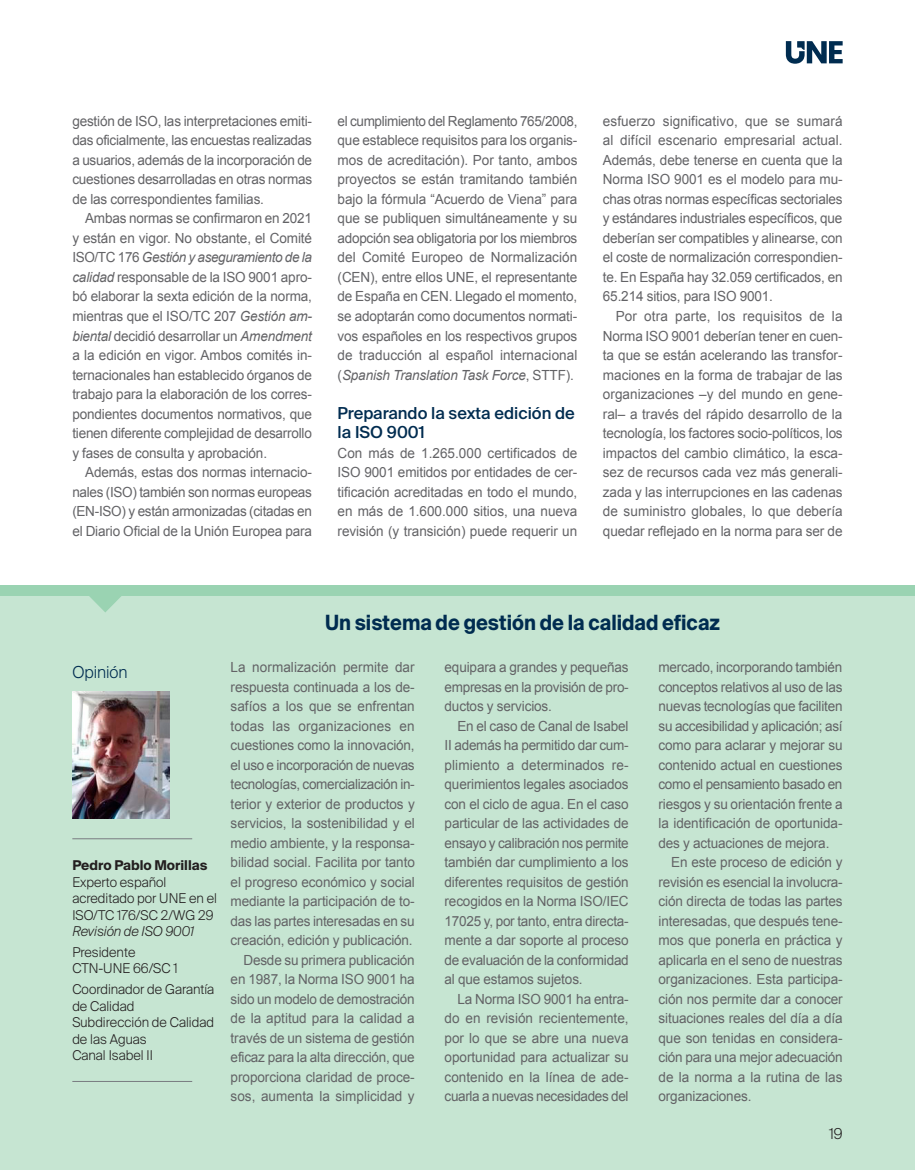
<style>
.page{position:relative;width:915px;height:1170px;background:#fff}
.page>*{position:absolute;margin:0;border:0;box-sizing:border-box;transform-origin:0 0}
.t1{font:700 21px "Suisse Intl";color:#002c50;scale:.91 1}
.t2{font:500 16.5px/19.5px "Suisse Intl";color:#002c50}
.t3{font:300 16.5px "Suisse Intl";color:#002c50}
.t4{font:300 15px "Suisse Intl";color:#231f20}
.t5{font:13.95px/19.5px "Arial";letter-spacing:-.01em;color:#636366;text-align:justify}
.t6{font:300 13.5px/16.5px "Suisse Intl";color:#231f20}
.t7{font:700 13.5px "Suisse Intl";color:#231f20}
.t8{font:italic 300 13.5px "Suisse Intl";color:#231f20}
.s1{font-style:italic}
</style>
<div class="page">
<svg style="left:785px;top:41px;width:57px;height:23px"></svg>
<div style="left:0;top:591px;width:914px;height:578px;background:#c6e5d2"></div>
<div style="left:0;top:585px;width:914px;height:10px;background:#9ad3b2"></div>
<svg style="left:82px;top:595px;width:46px;height:17px"></svg>
<hr style="left:72px;top:838px;width:120px;height:1px;background:#787b80">
<hr style="left:72px;top:1080px;width:120px;height:1px;background:#787b80">
<img style="left:72px;top:691px;width:97px;height:127px">
<p class="t5" style="left:72px;top:111px;width:241px">gestión de ISO, las interpretaciones emiti&shy;das oficialmente, las encuestas realizadas a usuarios, además de la incorporación de cuestiones desarrolladas en otras normas de las correspondientes familias.</p>
<p class="t5" style="left:72px;top:209px;width:241px;text-indent:13px">Ambas normas se confirmaron en 2021 y están en vigor. No obstante, el Comité ISO/TC 176 <span class="s1">Gestión y aseguramiento de la calidad</span> responsable de la ISO 9001 apro&shy;bó elaborar la sexta edición de la norma, mientras que el ISO/TC 207 <span class="s1">Gestión am&shy;biental</span> decidió desarrollar un <span class="s1">Amendment </span>a la edición en vigor. Ambos comités in&shy;ternacionales han establecido órganos de trabajo para la elaboración de los corres&shy;pondientes documentos normativos, que tienen diferente complejidad de desarrollo y fases de consulta y aprobación.</p>
<p class="t5" style="left:72px;top:462px;width:241px;text-indent:13px">Además, estas dos normas internacio&shy;nales (ISO) también son normas europeas (EN-ISO) y están armonizadas (citadas en el Diario Oficial de la Unión Europea para</p>
<p class="t5" style="left:337px;top:111px;width:241px">el cumplimiento del Reglamento 765/2008, que establece requisitos para los organis&shy;mos de acreditación). Por tanto, ambos proyectos se están tramitando también bajo la fórmula “Acuerdo de Viena” para que se publiquen simultáneamente y su adopción sea obligatoria por los miembros del Comité Europeo de Normalización (CEN), entre ellos UNE, el representante de España en CEN. Llegado el momento, se adoptarán como documentos normati&shy;vos españoles en los respectivos grupos de traducción al español internacional (<span class="s1">Spanish Translation Task Force</span>, STTF).</p>
<p class="t2" style="left:337px;top:403px;width:239px">Preparando la sexta edición de la ISO 9001</p>
<p class="t5" style="left:337px;top:443px;width:241px">Con más de 1.265.000 certificados de ISO 9001 emitidos por entidades de cer&shy;tificación acreditadas en todo el mundo, en más de 1.600.000 sitios, una nueva revisión (y transición) puede requerir un</p>
<p class="t5" style="left:602px;top:111px;width:241px">esfuerzo significativo, que se sumará al difícil escenario empresarial actual.<br>Además, debe tenerse en cuenta que la Norma ISO 9001 es el modelo para mu&shy;chas otras normas específicas sectoriales y estándares industriales específicos, que deberían ser compatibles y alinearse, con el coste de normalización correspondien&shy;te. En España hay 32.059 certificados, en 65.214 sitios, para ISO 9001.</p>
<p class="t5" style="left:602px;top:306px;width:241px;text-indent:13px">Por otra parte, los requisitos de la Norma ISO 9001 deberían tener en cuen&shy;ta que se están acelerando las transfor&shy;maciones en la forma de trabajar de las organizaciones –y del mundo en gene&shy;ral– a través del rápido desarrollo de la tecnología, los factores socio-políticos, los impactos del cambio climático, la esca&shy;sez de recursos cada vez más generali&shy;zada y las interrupciones en las cadenas de suministro globales, lo que debería quedar reflejado en la norma para ser de</p>
<h1 class="t1" style="left:325px;top:610px;width:435px">Un sistema de gestión de la calidad eficaz</h1>
<p class="t3" style="left:72px;top:663px;width:57px">Opinión</p>
<p class="t7" style="left:72px;top:857px;width:136px">Pedro Pablo Morillas</p>
<p class="t6" style="left:72px;top:873px;width:146px">Experto español acreditado por UNE en el<br>ISO/TC 176/SC 2/WG 29</p>
<p class="t8" style="left:72px;top:923px;width:123px">Revisión de ISO 9001</p>
<p class="t6" style="left:72px;top:943px;width:107px">Presidente<br>CTN-UNE 66/SC 1</p>
<p class="t6" style="left:72px;top:981px;width:143px">Coordinador de Garantía de Calidad<br>Subdirección de Calidad de las Aguas<br>Canal Isabel II</p>
<p class="t5" style="left:230px;top:657px;width:186px;text-align:right">La normalización permite dar respuesta continuada a los de&shy;safíos a los que se enfrentan todas las organizaciones en cuestiones como la innovación, el uso e incorporación de nuevas tecnologías, comercialización in&shy;terior y exterior de productos y servicios, la sostenibilidad y el medio ambiente, y la responsa&shy;bilidad social. Facilita por tanto el progreso económico y social mediante la participación de to&shy;das las partes interesadas en su creación, edición y publicación.<br>Desde su primera publicación en 1987, la Norma ISO 9001 ha sido un modelo de demostración de la aptitud para la calidad a través de un sistema de gestión eficaz para la alta dirección, que proporciona claridad de proce&shy;sos, aumenta la simplicidad y</p>
<p class="t5" style="left:444px;top:657px;width:185px">equipara a grandes y pequeñas empresas en la provisión de pro&shy;ductos y servicios.</p>
<p class="t5" style="left:444px;top:716px;width:186px;text-indent:13px">En el caso de Canal de Isabel II además ha permitido dar cum&shy;plimiento a determinados re&shy;querimientos legales asociados con el ciclo de agua. En el caso particular de las actividades de ensayo y calibración nos permite también dar cumplimiento a los diferentes requisitos de gestión recogidos en la Norma ISO/IEC 17025 y, por tanto, entra directa&shy;mente a dar soporte al proceso de evaluación de la conformidad al que estamos sujetos.</p>
<p class="t5" style="left:444px;top:989px;width:186px;text-indent:13px">La Norma ISO 9001 ha entra&shy;do en revisión recientemente, por lo que se abre una nueva oportunidad para actualizar su contenido en la línea de ade&shy;cuarla a nuevas necesidades del</p>
<p class="t5" style="left:658px;top:657px;width:185px">mercado, incorporando también</p>
<p class="t5" style="left:658px;top:677px;width:185px">conceptos relativos al uso de las</p>
<p class="t5" style="left:658px;top:696px;width:185px">nuevas tecnologías que faciliten</p>
<p class="t5" style="left:658px;top:716px;width:186px">su accesibilidad y aplicación; así</p>
<p class="t5" style="left:658px;top:735px;width:185px">como para aclarar y mejorar su</p>
<p class="t5" style="left:658px;top:755px;width:185px">contenido actual en cuestiones</p>
<p class="t5" style="left:658px;top:774px;width:185px">como el pensamiento basado en</p>
<p class="t5" style="left:658px;top:794px;width:185px">riesgos y su orientación frente a</p>
<p class="t5" style="left:658px;top:813px;width:185px">la identificación de oportunida-</p>
<p class="t5" style="left:658px;top:833px;width:172px">des y actuaciones de mejora.</p>
<p class="t5" style="left:671px;top:852px;width:173px">En este proceso de edición y</p>
<p class="t5" style="left:658px;top:872px;width:185px">revisión es esencial la involucra-</p>
<p class="t5" style="left:658px;top:891px;width:185px">ción directa de todas las partes</p>
<p class="t5" style="left:658px;top:911px;width:185px">interesadas, que después tene-</p>
<p class="t5" style="left:658px;top:930px;width:186px">mos que ponerla en práctica y</p>
<p class="t5" style="left:658px;top:950px;width:185px">aplicarla en el seno de nuestras</p>
<p class="t5" style="left:658px;top:969px;width:185px">organizaciones. Esta participa-</p>
<p class="t5" style="left:658px;top:989px;width:186px">ción nos permite dar a conocer</p>
<p class="t5" style="left:658px;top:1008px;width:185px">situaciones reales del día a día</p>
<p class="t5" style="left:658px;top:1028px;width:185px">que son tenidas en considera-</p>
<p class="t5" style="left:658px;top:1047px;width:186px">ción para una mejor adecuación</p>
<p class="t5" style="left:658px;top:1067px;width:185px">de la norma a la rutina de las</p>
<p class="t5" style="left:658px;top:1086px;width:94px">organizaciones.</p>
<p class="t4" style="left:828px;top:1125px;width:15px">19</p>
</div>
